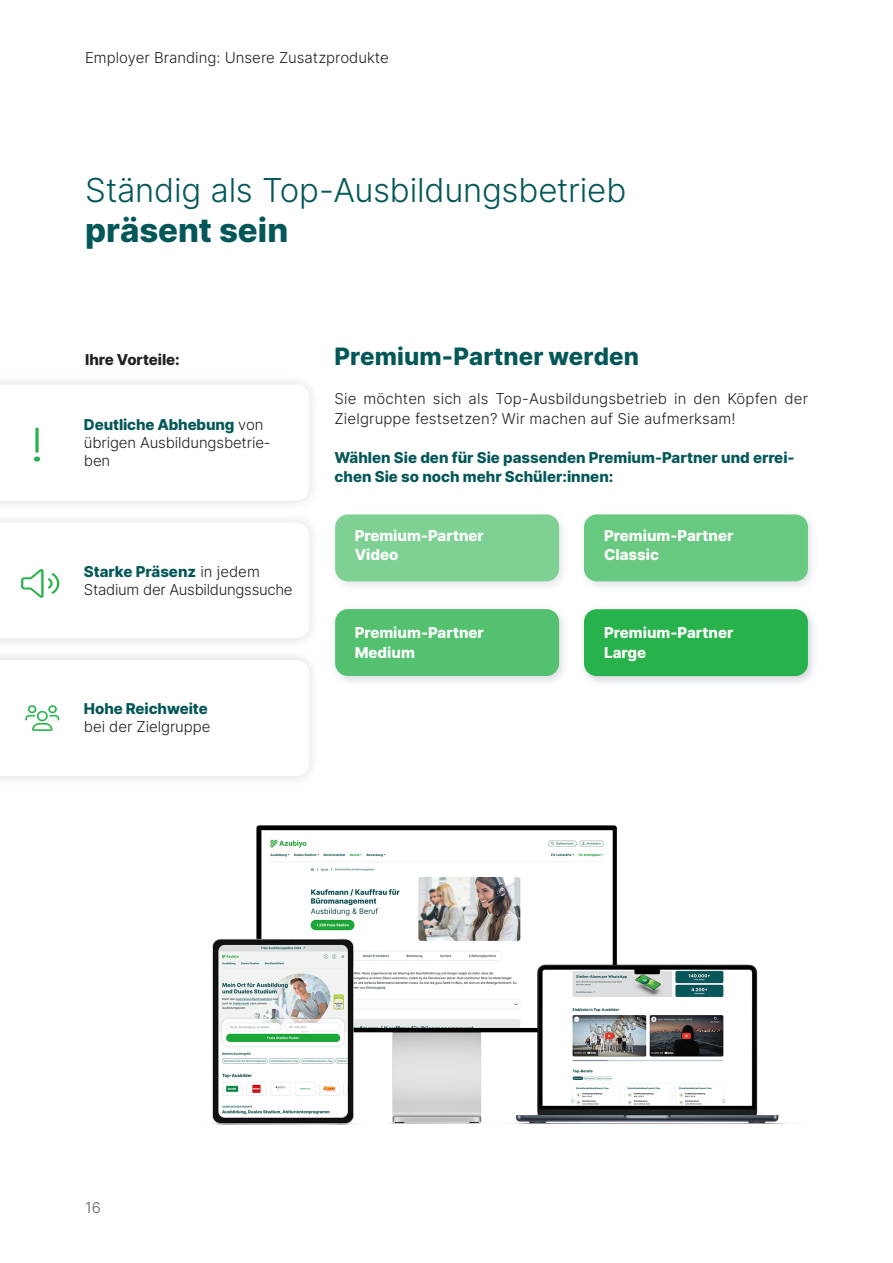
<style>
.page{position:relative;width:893px;height:1263px;background:#fff}
.page>*{position:absolute;margin:0;border:0;box-sizing:border-box;transform-origin:0 0}
.Headline{font:300 33px "Inter";letter-spacing:-.01em;color:#045758}
.Headline-2{font:800 33px "Inter";color:#045758}
.Copy{font:800 24px "Inter";letter-spacing:.005em;color:#045758}
.Copy-2{font:300 15px/19.5px "Inter";letter-spacing:.01em;color:#231f20}
.Copy-3{font:800 15px "Inter";color:#fff}
.Aufzählungen{font:800 15px/19.5px "Inter";color:#045758}
.Copy-4{font:300 15px/18px "Inter";letter-spacing:-.01em;color:#231f20}
.Copy-5{font:300 15px/18px "Inter";letter-spacing:-.02em;color:#231f20}
.Kapitelüberschrift{font:300 15px "Inter";color:#231f20}
.Copy-6{font:800 15px "Inter";letter-spacing:-.005em;color:#231f20}
.t1{font:300 15px "Inter";color:#5d6161}
.s1{font-weight:800;color:#045758}
</style>
<div class="page">
<div style="left:578px;top:604px;width:241px;height:84px;background:#7b8c9c;opacity:.35"></div>
<div style="left:584px;top:609px;width:224px;height:67px;background:#28b24b;border-radius:13px"></div>
<div style="left:329px;top:604px;width:241px;height:83px;background:#7b8c9c;opacity:.35"></div>
<div style="left:335px;top:609px;width:224px;height:67px;background:#53c16f;border-radius:13px"></div>
<div style="left:578px;top:510px;width:241px;height:83px;background:#7b8c9c;opacity:.35"></div>
<div style="left:584px;top:514px;width:224px;height:67px;background:#68c981;border-radius:13px"></div>
<div style="left:329px;top:510px;width:241px;height:83px;background:#7b8c9c;opacity:.35"></div>
<div style="left:335px;top:514px;width:224px;height:67px;background:#7ed093;border-radius:13px"></div>
<img style="left:212px;top:825px;width:582px;height:300px">
<svg style="left:25px;top:705px;width:35px;height:26px"></svg>
<svg style="left:21px;top:569px;width:39px;height:29px"></svg>
<p class="Kapitelüberschrift" style="left:85px;top:46px;width:305px">Employer Branding: Unsere Zusatzprodukte</p>
<p class="Headline" style="left:85px;top:166px;width:543px">Ständig als Top-Ausbildungsbetrieb</p>
<p class="Headline-2" style="left:85px;top:206px;width:205px">präsent sein</p>
<p class="Copy-6" style="left:85px;top:349px;width:96px">Ihre Vorteile:</p>
<p class="Copy-4" style="left:84px;top:415px;width:188px"><span class="s1">Deutliche Abhebung</span> von übrigen Ausbildungsbetrie&shy;ben</p>
<p class="Copy-5" style="left:84px;top:562px;width:210px"><span class="s1">Starke Präsenz</span> in jedem<br>Stadium der Ausbildungssuche</p>
<p class="Copy-2" style="left:84px;top:700px;width:128px;line-height:18px"><span class="s1">Hohe Reichweite </span>bei der Zielgruppe</p>
<p class="Copy" style="left:334px;top:339px;width:306px">Premium-Partner werden</p>
<p class="Copy-2" style="left:334px;top:389px;width:475px">Sie möchten sich als Top-Ausbildungsbetrieb in den Köpfen der<br>Zielgruppe festsetzen? Wir machen auf Sie aufmerksam!</p>
<p class="Aufzählungen" style="left:334px;top:447px;width:462px">Wählen Sie den für Sie passenden Premium-Partner und errei&shy;chen Sie so noch mehr Schüler:innen:</p>
<p class="Copy-3" style="left:355px;top:524px;width:131px">Premium-Partner</p>
<p class="Copy-3" style="left:355px;top:544px;width:45px">Video</p>
<p class="Copy-3" style="left:355px;top:622px;width:131px">Premium-Partner</p>
<p class="Copy-3" style="left:355px;top:641px;width:62px">Medium</p>
<p class="Copy-3" style="left:604px;top:524px;width:131px">Premium-Partner</p>
<p class="Copy-3" style="left:604px;top:544px;width:56px">Classic</p>
<p class="Copy-3" style="left:604px;top:622px;width:131px">Premium-Partner</p>
<p class="Copy-3" style="left:604px;top:641px;width:43px">Large</p>
<p class="t1" style="left:85px;top:1196px;width:17px">16</p>
</div>
